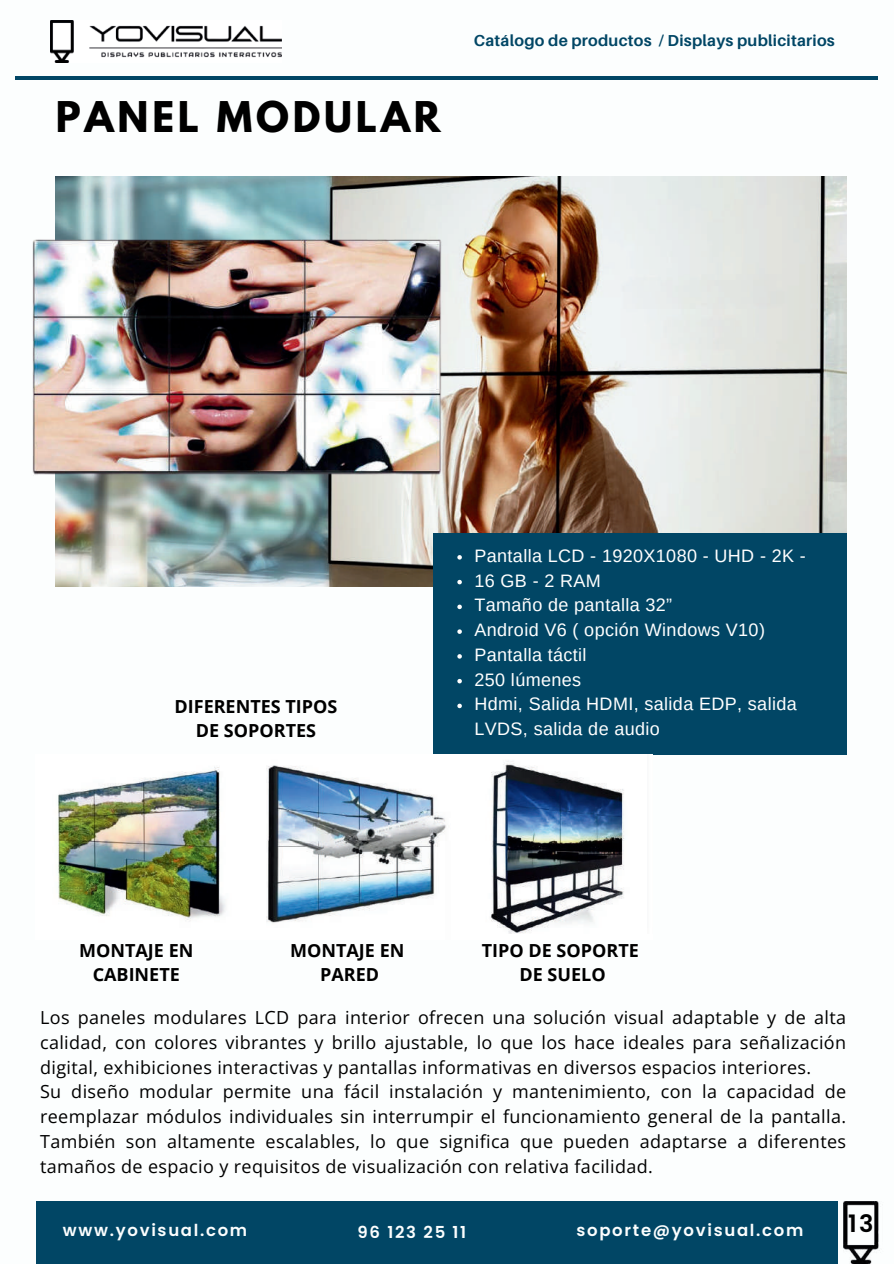
<style>
.page{position:relative;width:894px;height:1264px;background:#fff}
.page>*{position:absolute;margin:0;border:0;box-sizing:border-box;transform-origin:0 0}
.t1{font:700 37.5px "League Spartan";letter-spacing:.1em;color:#000}
.t2{font:600 24px "Poppins";color:#000}
.t3{font:18px/24.8px "Open Sans";letter-spacing:.02em;color:#000}
.t4{font:18px/24.8px "Arimo";letter-spacing:.02em;color:#fff}
.t5{font:700 18px/24.8px "Open Sans";color:#000;text-align:center}
.t6{font:600 16.5px "Poppins";letter-spacing:.105em;color:#fcfefe}
.t7{font:700 15.9px "Aileron";letter-spacing:.015em;color:#014665}
</style>
<div class="page">
<hr style="left:15px;top:76px;width:862px;height:4px;background:#014665">
<div style="left:36px;top:1201px;width:801px;height:62px;background:#014665"></div>
<img style="left:56px;top:176px;width:790px;height:410px">
<img style="left:32px;top:233px;width:463px;height:286px">
<div style="left:433px;top:533px;width:413px;height:222px;background:#014665"></div>
<img style="left:58px;top:760px;width:566px;height:174px">
<svg style="left:457px;top:555px;width:4px;height:4px"></svg>
<svg style="left:457px;top:580px;width:4px;height:4px"></svg>
<svg style="left:457px;top:604px;width:4px;height:5px"></svg>
<svg style="left:457px;top:629px;width:4px;height:5px"></svg>
<svg style="left:457px;top:654px;width:4px;height:4px"></svg>
<svg style="left:457px;top:679px;width:4px;height:4px"></svg>
<svg style="left:457px;top:703px;width:4px;height:5px"></svg>
<img style="left:50px;top:21px;width:231px;height:42px">
<img style="left:843px;top:1201px;width:37px;height:62px">
<h1 class="t1" style="left:56px;top:87px;width:386px">PANEL MODULAR</h1>
<p class="t7" style="left:473px;top:32px;width:362px">Catálogo de productos / Displays publicitarios</p>
<p class="t5" style="left:174px;top:693px;width:164px">DIFERENTES TIPOS<br>DE SOPORTES</p>
<p class="t4" style="left:474px;top:543px;width:333px">Pantalla LCD - 1920X1080 - UHD - 2K -<br>16 GB - 2 RAM<br>Tamaño de pantalla 32”<br>Android V6 ( opción Windows V10)<br>Pantalla táctil<br>250 lúmenes<br>Hdmi, Salida HDMI, salida EDP, salida<br>LVDS, salida de audio</p>
<p class="t5" style="left:79px;top:937px;width:116px">MONTAJE EN<br>CABINETE</p>
<p class="t5" style="left:290px;top:937px;width:116px">MONTAJE EN<br>PARED</p>
<p class="t5" style="left:481px;top:937px;width:159px">TIPO DE SOPORTE<br>DE SUELO</p>
<p class="t3" style="left:40px;top:1004px;width:807px">Los paneles modulares LCD para interior ofrecen una solución visual adaptable y de alta calidad, con colores vibrantes y brillo ajustable, lo que los hace ideales para señalización digital, exhibiciones interactivas y pantallas informativas en diversos espacios interiores.<br>Su diseño modular permite una fácil instalación y mantenimiento, con la capacidad de reemplazar módulos individuales sin interrumpir el funcionamiento general de la pantalla.<br>También son altamente escalables, lo que significa que pueden adaptarse a diferentes tamaños de espacio y requisitos de visualización con relativa facilidad.</p>
<p class="t6" style="left:63px;top:1220px;width:186px">www.yovisual.com</p>
<p class="t6" style="left:357px;top:1222px;width:110px">96 123 25 11</p>
<p class="t6" style="left:576px;top:1220px;width:228px">soporte@yovisual.com</p>
<h2 class="t2" style="left:847px;top:1209px;width:27px">13</h2>
</div>
